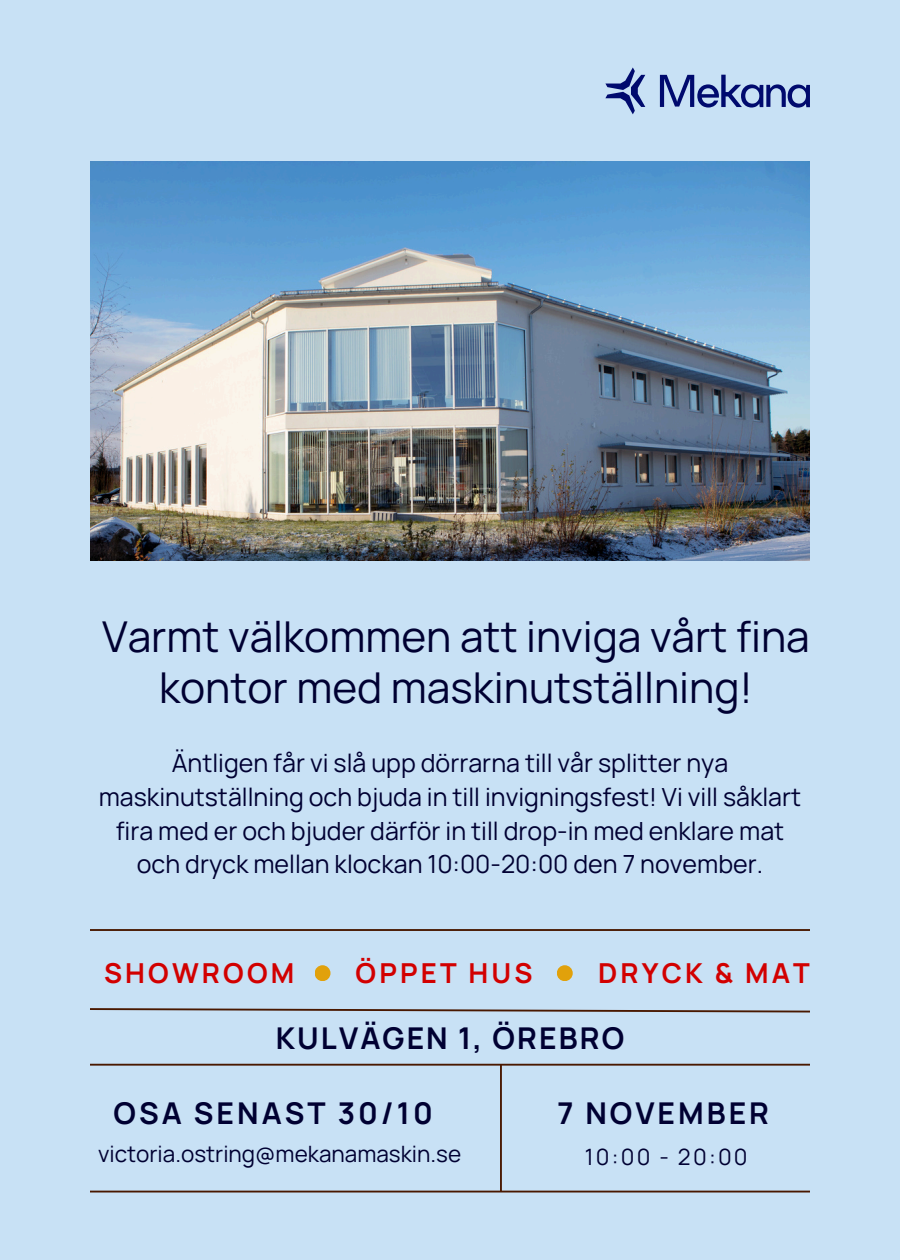
<style>
.page{position:relative;width:900px;height:1260px;background:#c8e1f5}
.page>*{position:absolute;margin:0;border:0;box-sizing:border-box;transform-origin:0 0}
.t1{font:42.5px/50.5px "Manrope";color:#000032;text-align:center}
.t2{font:700 30px "Manrope";letter-spacing:.1em;color:#000032}
.t3{font:700 30px "Manrope";letter-spacing:.07em;color:#000032}
.t4{font:700 27.5px "Manrope";letter-spacing:.115em;color:#d20000}
.t5{font:25px/33.8px "Manrope";color:#000032;text-align:center}
.t6{font:22.5px "Manrope";color:#000032}
</style>
<div class="page">
<hr style="left:90px;top:929px;width:720px;height:2px;background:#491800">
<svg style="left:90px;top:1008px;width:720px;height:5px"></svg>
<hr style="left:90px;top:1064px;width:720px;height:2px;background:#491800">
<hr style="left:90px;top:1191px;width:720px;height:1px;background:#491800">
<hr style="left:500px;top:1065px;width:2px;height:127px;background:#491800">
<div style="left:315px;top:965px;width:16px;height:16px;background:#e1a10b;border-radius:50%"></div>
<div style="left:557px;top:965px;width:16px;height:16px;background:#e1a10b;border-radius:50%"></div>
<svg style="left:660px;top:75px;width:150px;height:33px"></svg>
<svg style="left:605px;top:67px;width:40px;height:47px"></svg>
<img style="left:90px;top:161px;width:719px;height:399px">
<h2 class="t1" style="left:102px;top:611px;width:709px">Varmt välkommen att inviga vårt fina kontor med maskinutställning!</h2>
<h3 class="t5" style="left:99px;top:746px;width:704px">Äntligen får vi slå upp dörrarna till vår splitter nya maskinutställning och bjuda in till invigningsfest! Vi vill såklart fira med er och bjuder därför in till drop-in med enklare mat och dryck mellan klockan 10:00-20:00 den 7 november.</h3>
<p class="t4" style="left:104px;top:953px;width:192px">SHOWROOM</p>
<h2 class="t4" style="left:356px;top:953px;width:178px">ÖPPET HUS</h2>
<h2 class="t4" style="left:598px;top:953px;width:213px">DRYCK &amp; MAT</h2>
<h2 class="t3" style="left:276px;top:1017px;width:350px">KULVÄGEN 1, ÖREBRO</h2>
<h2 class="t2" style="left:114px;top:1092px;width:321px">OSA SENAST 30/10</h2>
<h2 class="t6" style="left:98px;top:1138px;width:365px">victoria.ostring@mekanamaskin.se</h2>
<h1 class="t2" style="left:557px;top:1092px;width:213px">7 NOVEMBER</h1>
<h3 class="t6" style="left:585px;top:1141px;width:164px">10:00 - 20:00</h3>
</div>
